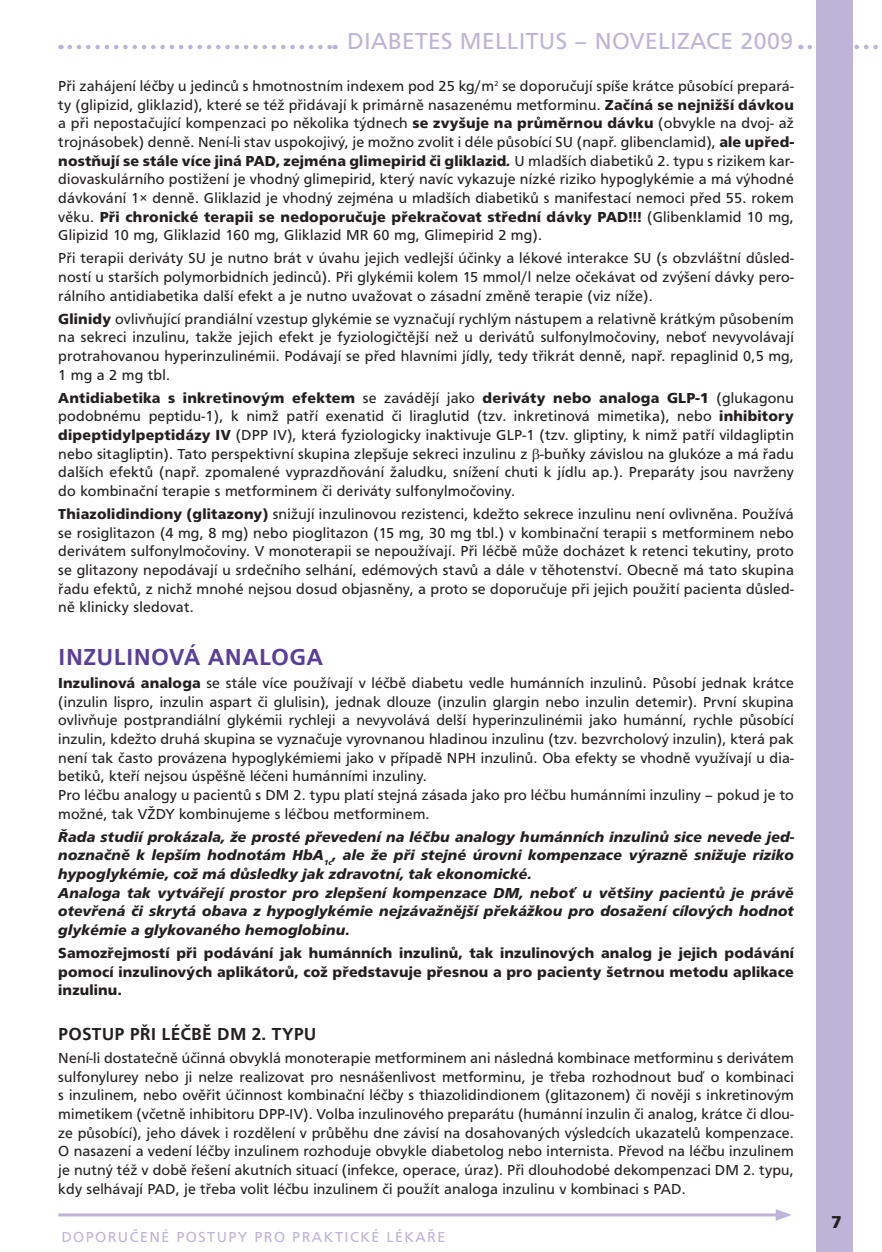
<style>
.page{position:relative;width:882px;height:1252px;background:#fff}
.page>*{position:absolute;margin:0;border:0;box-sizing:border-box;transform-origin:0 0}
.t1{font:24px "Frutus TEE";letter-spacing:.015em;color:#beb4d8}
.t2{font:500 24px "Frutus TEE";letter-spacing:.015em;color:#593f99}
.t3{font:500 18px "Frutus TEE";letter-spacing:.01em;color:#231f20}
.t4{font:15px/18.8px "Frutus TEE";letter-spacing:.01em;color:#231f20;text-align:justify}
.t5{font:italic 700 15px/18.8px "Frutus TEE";letter-spacing:.01em;color:#231f20}
.t6{font:700 15px/18.8px "Frutus TEE";letter-spacing:.01em;color:#231f20;text-align:justify}
.t7{font:15px "Frutus TEE";letter-spacing:.1em;color:#beb4d8}
.s1{font-weight:700}
.s2{font-weight:700;font-style:italic}
.s3{font-weight:400}
</style>
<div class="page">
<hr style="left:58px;top:1213px;width:723px;height:3px;background:#beb4d8">
<svg style="left:776px;top:1209px;width:16px;height:12px"></svg>
<svg style="left:810px;top:45px;width:68px;height:4px"></svg>
<div style="left:817px;top:0;width:36px;height:1252px;background:#beb4d8"></div>
<svg style="left:70px;top:45px;width:266px;height:4px"></svg>
<h1 class="t1" style="left:347px;top:28px;width:447px">diabetes mellitus – novelizace 2009</h1>
<p class="t4" style="left:58px;top:77px;width:737px">Při zahájení léčby u jedinců s hmotnostním indexem pod 25 kg/m<sup>2</sup> se doporučují spíše krátce působící prepará&shy;ty (glipizid, gliklazid), které se též přidávají k primárně nasazenému metforminu. <span class="s1">Začíná se nejnižší dávkou </span>a při nepostačující kompenzaci po několika týdnech <span class="s1">se zvyšuje na průměrnou dávku</span> (obvykle na dvoj- až trojnásobek) denně. Není-li stav uspokojivý, je možno zvolit i déle působící SU (např. glibenclamid), <span class="s1">ale upřed&shy;nostňují se stále více jiná PAD</span></p>
<p class="t4" style="left:58px;top:151px;width:737px;text-indent:218px"><span class="s1">, zejména glimepirid či gliklazid</span><span class="s2">.</span> U mladších diabetiků 2. typu s rizikem kar&shy;diovaskulárního posti-žení je vhodný glimepirid, který navíc vykazuje nízké riziko hypoglykémie a má výhodné dávkování 1× denně. Gliklazid je vhodný zejména u mladších diabetiků s manifestací nemoci před 55. rokem věku. <span class="s1">Při chronické terapii se nedoporučuje překračovat střední dávky PAD</span></p>
<p class="t4" style="left:628px;top:207px;width:167px"><span class="s1">!!!</span> (Glibenklamid 10 mg,</p>
<p class="t4" style="left:58px;top:224px;width:737px;line-height:23px">Glipizid 10 mg, Gliklazid 160 mg, Gliklazid M R 60 mg, Glimepirid 2 mg).<br>Při terapii deriváty SU je nutno brát v úvahu jejich vedlejší účinky a lékové interakce SU (s obzvláštní důsled-</p>
<p class="t4" style="left:58px;top:268px;width:737px">ností u starších polymorbidních jedinců). Při glykémii kolem 15 mmol/l nelze očekávat od zvýšení dávky pero&shy;rálního antidiabetika další efekt a je nutno uvažovat o zásadní změně terapie (viz níže).</p>
<p class="t4" style="left:58px;top:309px;width:737px"><span class="s1">Glinidy</span> ovlivňující prandiální vzestup glykémie se vyznačují rychlým nástupem a relativně krátkým působením na sekreci inzulinu, takže jejich efekt je fyziologičtější než u derivátů sulfonylmočoviny, neboť nevyvolávají protrahovanou hyperinzulinémii. Podávají se před hlavními jídly, tedy třikrát denně, např. repaglinid 0,5 mg, 1 mg a 2 mg tbl.</p>
<p class="t6" style="left:58px;top:388px;width:619px">Antidiabetika s inkretinovým efektem <span class="s3">se zavádějí jako</span> deriváty nebo analoga GLP</p>
<p class="t4" style="left:58px;top:388px;width:737px;text-indent:637px"><span class="s1">-1</span> (glukagonu podobnému peptidu-1), k nimž patří exenatid či liraglutid (tzv. inkretinová mimetika), nebo <span class="s1">inhibitory dipeptidylpeptidázy IV</span> (DPP IV), která fyziologicky inaktivuje GLP-1 (tzv. gliptiny, k nimž patří vildagliptin nebo sitagliptin). Tato perspektivní skupina zlepšuje sekreci inzulinu z -buňky závislou na glukóze a má řadu dalších efektů (např. zpomalené vyprazdňování žaludku, snížení chuti k jídlu ap.). Preparáty jsou navrženy do kombinační terapie s metforminem či deriváty sulfonylmočoviny.</p>
<p class="t4" style="left:58px;top:505px;width:737px"><span class="s1">Thiazolidindiony (glitazony)</span> snižují inzulinovou rezistenci, kdežto sekrece inzulinu není ovlivněna. Používá se rosiglitazon (4 mg, 8 mg) nebo pioglitazon (15 mg, 30 mg tbl.) v kombinační terapii s metforminem nebo derivátem sulfonylmočoviny. V monoterapii se nepoužívají. Při léčbě může docházet k retenci tekutiny, proto se glitazony nepodávají u srdečního selhání, edémových stavů a dále v těhotenství. Obecně má tato skupina řadu efektů, z nichž mnohé nejsou dosud objasněny, a proto se doporučuje při jejich použití pacienta důsled&shy;ně klinicky sledovat.</p>
<h1 class="t2" style="left:58px;top:643px;width:266px">I NZULINOVÁ ANALOGA</h1>
<p class="t4" style="left:58px;top:673px;width:737px;text-align:left"><span class="s1">Inzulinová analoga</span> se stále více používají v léčbě diabetu vedle humánních inzulinů. Působí jednak krátce (inzulin lispro, inzulin aspart či glulisin), jednak dlouze (inzulin glargin nebo inzulin detemir). První skupina ovlivňuje postprandiální glykémii rychleji a nevyvolává delší hyperinzulinémii jako humánní, rychle působící inzulin, kdežto druhá skupina se vyznačuje vyrovnanou hladinou inzulinu (tzv. bezvrcholový inzulin), která pak není tak často provázena hypoglykémiemi jako v případě N PH inzulinů. Oba efekty se vhodně využívají u dia&shy;betiků, kteří nejsou úspěšně léčeni humánními inzuliny.<br>Pro léčbu analogy u pacientů s DM</p>
<p class="t4" style="left:58px;top:786px;width:737px;text-indent:235px">2. typu platí stejná zásada jako pro léčbu humánními inzuliny – pokud je to možné, tak VŽDY kombinujeme s léčbou metforminem.</p>
<p class="t5" style="left:58px;top:827px;width:737px">Řada studií prokázala, že prosté převedení na léčbu analogy humánních inzulinů sice nevede jed&shy;noznačně k lepším hodnotám HbA<sub>1c</sub>, ale že při stejné úrovni kompenzace výrazně snižuje riziko hypoglykémie, což má důsledky jak zdravotní, tak ekonomické.<br>Analoga tak vytvářejí prostor pro zlepšení kompenzace DM, neboť u většiny pacientů je právě otevřená či skrytá obava z hypoglykémie nejzávažnější překážkou pro dosažení cílových hodnot glykémie a glykovaného hemoglobinu.</p>
<p class="t6" style="left:58px;top:944px;width:738px">Samozřejmostí při podávání jak humánních inzulinů, tak inzulinových analog je jejich podávání pomocí inzulinových aplikátorů, což představuje přesnou a pro pacienty šetrnou metodu aplikace inzulinu.</p>
<p class="t3" style="left:58px;top:1023px;width:12px">POS</p>
<p class="t3" style="left:92px;top:1023px;width:226px">TUP PŘI LÉČBĚ DM 2. TYPU</p>
<p class="t4" style="left:58px;top:1048px;width:737px">Není-li dostatečně účinná obvyklá monoterapie metforminem ani následná kombinace metforminu s derivátem sulfonylurey nebo ji nelze realizovat pro nesnášenlivost metforminu, je třeba rozhodnout buď o kombinaci s inzulinem, nebo ověřit účinnost kombinační léčby s thiazolidindionem (glitazonem) či nověji s inkretinovým mimetikem (včetně inhibitoru DPP-IV). Volba inzulinového preparátu (humánní inzulin či analog, krátce či dlou&shy;ze působící), jeho dávek i rozdělení v průběhu dne závisí na dosahovaných výsledcích ukazatelů kompenzace.<br>O nasazení a vedení léčby inzulinem rozhoduje obvykle diabetolog nebo internista. Převod na léčbu inzulinem je nutný též v době řešení akutních situací (infekce, operace, úraz). Při dlouhodobé dekompenzaci DM 2. typu, kdy selhávají PAD, je třeba volit léčbu inzulinem či použít analoga inzulinu v kombinaci s PAD.</p>
<p class="t7" style="left:61px;top:1228px;width:385px">doporučené postupy pro praktické lékaře</p>
</div>
